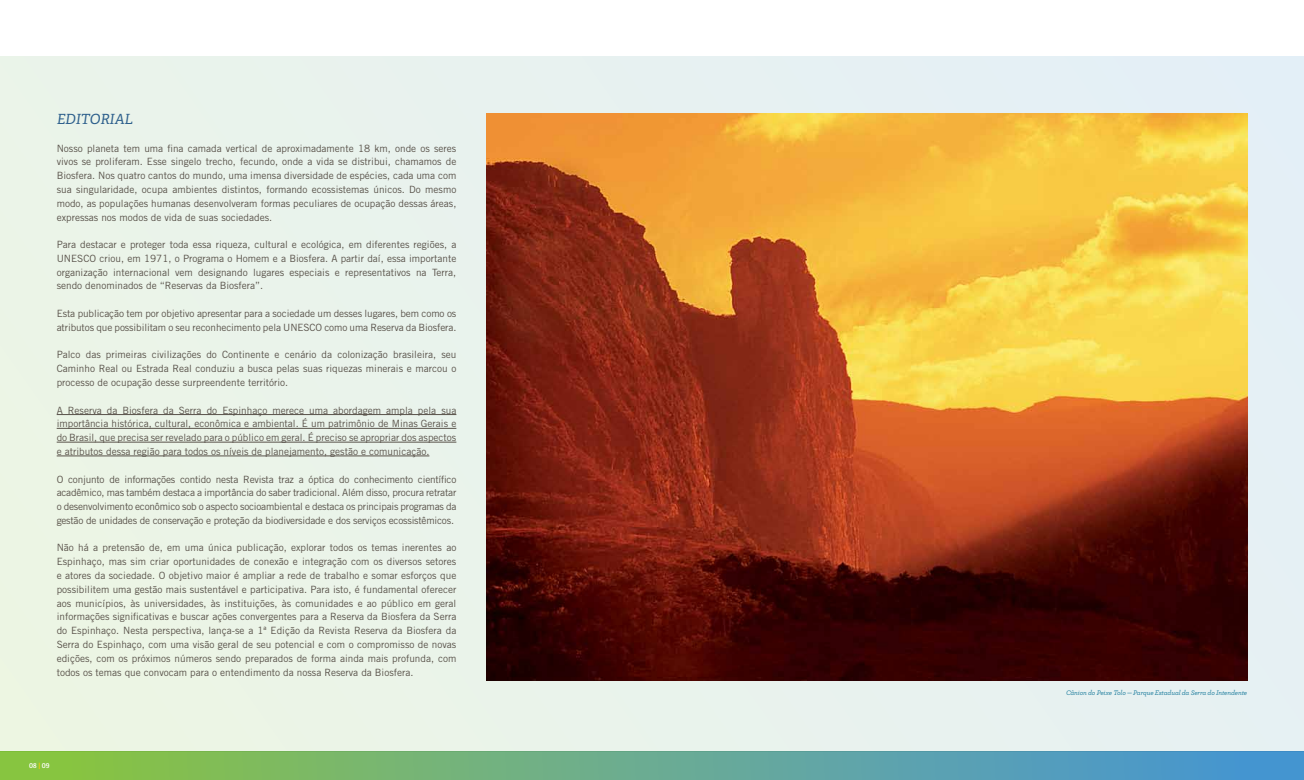
<style>
.page{position:relative;width:1304px;height:780px;background:#fff}
.page>*{position:absolute;margin:0;border:0;box-sizing:border-box;transform-origin:0 0}
.t1{font:italic 14px "Adelle";color:#2d5f8c}
.t2{font:10px/13.8px "Trade Gothic";color:#585149;text-align:justify}
.t3{font:italic 500 7px "Archer";letter-spacing:-.02em;color:#1e7d9d}
.t4{font:600 7px "Adelle";color:#fff}
.s1{color:#ffcb05}
</style>
<div class="page">
<div style="left:0;top:751px;width:1304px;height:29px;background:linear-gradient(to right,#8dc540,#4593dc)"></div>
<div style="left:0;top:57px;width:1304px;height:694px;background:#eaf3eb"></div>
<hr style="left:57px;top:414px;width:399px;height:1px;background:#585149">
<hr style="left:57px;top:428px;width:399px;height:1px;background:#585149">
<hr style="left:57px;top:442px;width:399px;height:1px;background:#585149">
<hr style="left:57px;top:455px;width:372px;height:1px;background:#585149">
<img style="left:486px;top:113px;width:761px;height:567px">
<h1 class="t1" style="left:57px;top:110px;width:78px">EDITORIAL</h1>
<p class="t2" style="left:57px;top:141px;width:401px">Nosso planeta tem uma fina camada vertical de aproximadamente 18 km, onde os seres vivos se proliferam. Esse singelo trecho, fecundo, onde a vida se distribui, chamamos de Biosfera. Nos quatro cantos do mundo, uma imensa diversidade de espécies, cada uma com sua singularidade, ocupa ambientes distintos, formando ecossistemas únicos. Do mesmo modo, as populações humanas desenvolveram formas peculiares de ocupação dessas áreas, expressas nos modos de vida de suas sociedades.</p>
<p class="t2" style="left:57px;top:237px;width:401px">Para destacar e proteger toda essa riqueza, cultural e ecológica, em diferentes regiões, a UNESCO criou, em 1971, o Programa o Homem e a Biosfera. A partir daí, essa importante organização internacional vem designando lugares especiais e representativos na Terra, sendo denominados de “Reservas da Biosfera”.</p>
<p class="t2" style="left:57px;top:306px;width:401px">Esta publicação tem por objetivo apresentar para a sociedade um desses lugares, bem como os atributos que possibilitam o seu reconhecimento pela UNESCO como uma Reserva da Biosfera.</p>
<p class="t2" style="left:57px;top:348px;width:401px">Palco das primeiras civilizações do Continente e cenário da colonização brasileira, seu Caminho Real ou Estrada Real conduziu a busca pelas suas riquezas minerais e marcou o processo de ocupação desse surpreendente território.</p>
<p class="t2" style="left:57px;top:403px;width:401px">A Reserva da Biosfera da Serra do Espinhaço merece uma abordagem ampla pela sua importância histórica, cultural, econômica e ambiental. É um patrimônio de Minas Gerais e do Brasil, que precisa ser revelado para o público em geral. É preciso se apropriar dos aspectos e atributos dessa região para todos os níveis de planejamento, gestão e comunicação.</p>
<p class="t2" style="left:57px;top:472px;width:401px">O conjunto de informações contido nesta Revista traz a óptica do conhecimento científico acadêmico, mas também destaca a importância do saber tradicional. Além disso, procura retratar o desenvolvimento econômico sob o aspecto socioambiental e destaca os principais programas da gestão de unidades de conservação e proteção da biodiversidade e dos serviços ecossistêmicos.</p>
<p class="t2" style="left:57px;top:541px;width:401px">Não há a pretensão de, em uma única publicação, explorar todos os temas inerentes ao Espinhaço, mas sim criar oportunidades de conexão e integração com os diversos setores e atores da sociedade. O objetivo maior é ampliar a rede de trabalho e somar esforços que possibilitem uma gestão mais sustentável e participativa. Para isto, é fundamental oferecer aos municípios, às universidades, às instituições, às comunidades e ao público em geral informações significativas e buscar ações convergentes para a Reserva da Biosfera da Serra do Espinhaço. Nesta perspectiva, lança-se a 1ª Edição da Revista Reserva da Biosfera da Serra do Espinhaço, com uma visão geral de seu potencial e com o compromisso de novas edições, com os próximos números sendo preparados de forma ainda mais profunda, com todos os temas que convocam para o entendimento da nossa Reserva da Biosfera.</p>
<p class="t4" style="left:29px;top:761px;width:22px">08 <span class="s1">|</span> 09</p>
<p class="t3" style="left:1066px;top:687px;width:183px">Cânion do Peixe Tolo — Parque Estadual da Serra do Intendente</p>
</div>
